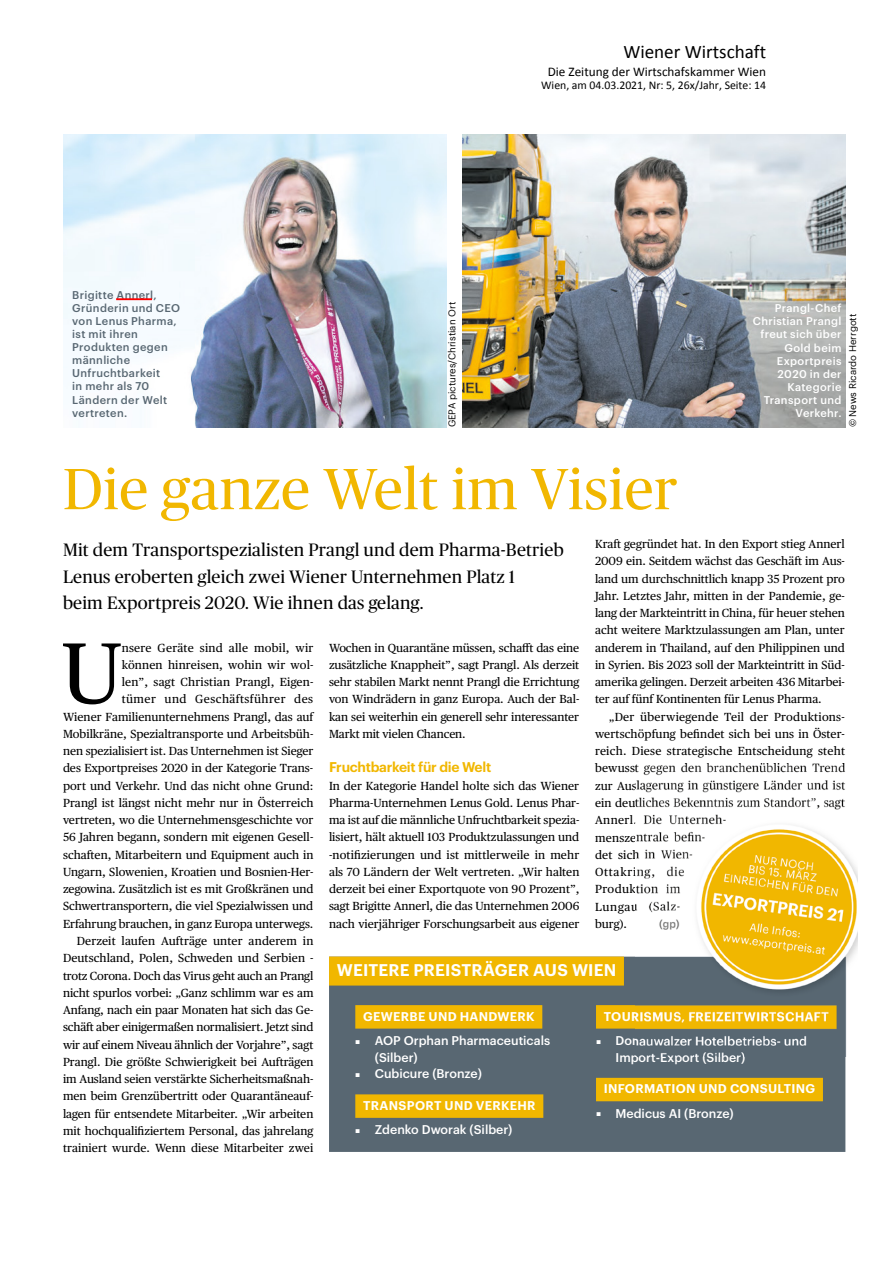
<style>
.page{position:relative;width:893px;height:1263px;background:#fff}
.page>*{position:absolute;margin:0;border:0;box-sizing:border-box;transform-origin:0 0}
.t1{font:86.4px "Publico Text";color:#000}
.t2{font:57.9px "Publico Headline";letter-spacing:.01em;color:#f1b700}
.t3{font:19.2px "Calibri";color:#000}
.t4{font:18px/26.2px "Publico Headline";letter-spacing:.01em;color:#000}
.t5{font:600 16.5px "Graphik";letter-spacing:.005em;color:#fff}
.t6{font:600 13.8px "Graphik";letter-spacing:-.02em;color:#f1b700}
.t7{font:13.2px "Calibri";color:#000}
.t8{font:500 12.45px/16.5px "Graphik";color:#fff}
.t9{font:600 12.45px "Graphik";letter-spacing:.025em;color:#fff}
.t10{font:11.7px/17.2px "Publico Text";color:#000;text-align:justify}
.t11{font:11.7px/17.2px "Publico Text";letter-spacing:.035em;color:#000}
.t12{font:11.7px "Calibri";color:#000}
.t13{font:500 11.1px/13px "Graphik";letter-spacing:.03em;color:#586772}
.t14{font:500 11.1px/13px "Graphik";letter-spacing:.03em;color:#fff;text-align:right}
.t15{font:9.6px "Graphik";color:#000}
.s1{font-family:"Publico Text";font-weight:400;font-size:5.55px}
</style>
<div class="page">
<img style="left:63px;top:134px;width:383px;height:293px">
<img style="left:462px;top:134px;width:383px;height:293px">
<div style="left:329px;top:957px;width:516px;height:195px;background:#586772"></div>
<div style="left:329px;top:956px;width:295px;height:29px;background:#f1b700"></div>
<div style="left:355px;top:1005px;width:187px;height:23px;background:#f1b700"></div>
<div style="left:355px;top:1094px;width:188px;height:24px;background:#f1b700"></div>
<div style="left:596px;top:1005px;width:240px;height:23px;background:#f1b700"></div>
<div style="left:596px;top:1078px;width:227px;height:23px;background:#f1b700"></div>
<img style="left:636px;top:764px;width:221px;height:293px">
<hr style="left:116px;top:298px;width:36px;height:2px;background:#f00">
<p class="t13" style="left:72px;top:287px;width:109px">Brigitte Annerl,<br>Gründerin und CEO von Lenus Pharma, ist mit ihren<br>Produkten gegen männliche<br>Unfruchtbarkeit<br>in mehr als 70<br>Ländern der Welt vertreten.</p>
<h3 class="t3" style="left:623px;top:38px;width:144px">Wiener Wirtschaft</h3>
<p class="t7" style="left:548px;top:62px;width:220px">Die Zeitung der Wirtschafskammer Wien</p>
<p class="t12" style="left:541px;top:77px;width:226px">Wien, am 04.03.2021, Nr: 5, 26x/Jahr, Seite: 14</p>
<p class="t15" style="left:445px;top:427px;width:127px;rotate:-90deg">GEPA pictures/Christian Ort</p>
<p class="t14" style="left:753px;top:301px;width:90px">Prangl-Chef<br>Christian Prangl freut sich über<br>Gold beim<br>Exportpreis<br>2020 in der<br>Kategorie<br>Transport und<br>Verkehr.</p>
<p class="t15" style="left:845px;top:427px;width:115px;rotate:-90deg">© News Ricardo Herrgott</p>
<h2 class="t2" style="left:63px;top:449px;width:616px">Die ganze Welt im Visier</h2>
<h3 class="t4" style="left:63px;top:536px;width:502px">Mit dem Transportspezialisten Prangl und dem Pharma-Betrieb<br>Lenus eroberten gleich zwei Wiener Unternehmen Platz 1<br>beim Exportpreis 2020. Wie ihnen das gelang.</h3>
<h1 class="t1" style="left:62px;top:608px;width:62px">U</h1>
<p class="t10" style="left:595px;top:535px;width:251px">Kraft gegründet hat. In den Export stieg Annerl 2009 ein. Seitdem wächst das Geschäft im Aus&shy;land um durchschnittlich knapp 35 Prozent pro Jahr. Letztes Jahr, mitten in der Pandemie, ge&shy;lang der Markteintritt in China, für heuer stehen acht weitere Marktzulassungen am Plan, unter anderem in Thailand, auf den Philippinen und in Syrien. Bis 2023 soll der Markteintritt in Süd&shy;amerika gelingen. Derzeit arbeiten 436 Mitarbei&shy;ter auf fünf Kontinenten für Lenus Pharma.</p>
<p class="t10" style="left:595px;top:707px;width:251px;text-indent:14px">„Der überwiegende Teil der Produktions&shy;wertschöpfung befindet sich bei uns in Öster&shy;reich. Diese strategische Entscheidung steht</p>
<p class="t10" style="left:329px;top:638px;width:252px">Wochen in Quarantäne müssen, schafft das eine zusätzliche Knappheit”, sagt Prangl. Als derzeit sehr stabilen Markt nennt Prangl die Errichtung von Windrädern in ganz Europa. Auch der Bal&shy;kan sei weiterhin ein generell sehr interessanter Markt mit vielen Chancen.</p>
<p class="t6" style="left:329px;top:757px;width:164px">Fruchtbarkeit für die Welt</p>
<p class="t10" style="left:329px;top:776px;width:252px">In der Kategorie Handel holte sich das Wiener Pharma-Unternehmen Lenus Gold. Lenus Phar&shy;ma ist auf die männliche Unfruchtbarkeit spezia&shy;lisiert, hält aktuell 103 Produktzulassungen und -notifizierungen und ist mittlerweile in mehr als 70 Ländern der Welt vertreten. „Wir halten derzeit bei einer Exportquote von 90 Prozent”, sagt Brigitte Annerl, die das Unternehmen 2006 nach vierjähriger Forschungsarbeit aus eigener</p>
<p class="t10" style="left:63px;top:638px;width:252px;text-align:right">nsere Geräte sind alle mobil, wir<br>können hinreisen, wohin wir wol-<br>len”, sagt Christian Prangl, Eigen-<br>tümer und Geschäftsführer des<br>Wiener Familienunternehmens Prangl, das auf Mobilkräne, Spezialtransporte und Arbeitsbüh&shy;nen spezialisiert ist. Das Unternehmen ist Sieger des Exportpreises 2020 in der Kategorie Trans&shy;port und Verkehr. Und das nicht ohne Grund:<br>Prangl ist längst nicht mehr nur in Österreich vertreten, wo die Unternehmensgeschichte vor 56 Jahren begann, sondern mit eigenen Gesell&shy;schaften, Mitarbeitern und Equipment auch in Ungarn, Slowenien, Kroatien und Bosnien-Her&shy;zegowina. Zusätzlich ist es mit Großkränen und Schwertransportern, die viel Spezialwissen und Erfahrung brauchen, in ganz Europa unterwegs.<br>Derzeit laufen Aufträge unter anderem in Deutschland, Polen, Schweden und Serbien - trotz Corona. Doch das Virus geht auch an Prangl nicht spurlos vorbei: „Ganz schlimm war es am Anfang, nach ein paar Monaten hat sich das Ge&shy;schäft aber einigermaßen normalisiert. Jetzt sind wir auf einem Niveau ähnlich der Vorjahre”, sagt Prangl. Die größte Schwierigkeit bei Aufträgen im Ausland seien verstärkte Sicherheitsmaßnah&shy;men beim Grenzübertritt oder Quarantäneauf&shy;lagen für entsendete Mitarbeiter. „Wir arbeiten mit hochqualifiziertem Personal, das jahrelang trainiert wurde. Wenn diese Mitarbeiter zwei</p>
<p class="t11" style="left:595px;top:845px;width:99px">det sich in Wien-<br>Ottakring, die<br>Produktion im<br>Lungau (Salz&shy;burg).</p>
<h3 class="t5" style="left:337px;top:957px;width:281px">WEITERE PREISTRÄGER AUS WIEN</h3>
<p class="t9" style="left:363px;top:1007px;width:173px">GEWERBE UND HANDWERK</p>
<p class="t8" style="left:375px;top:1031px;width:177px;text-indent:-20px"><span class="s1">■</span> AOP Orphan Pharmaceuticals (Silber)</p>
<p class="t8" style="left:355px;top:1064px;width:128px"><span class="s1">■</span> Cubicure (Bronze)</p>
<p class="t9" style="left:363px;top:1096px;width:174px">TRANSPORT UND VERKEHR</p>
<p class="t8" style="left:355px;top:1120px;width:159px"><span class="s1">■</span> Zdenko Dworak (Silber)</p>
<p class="t8" style="left:616px;top:1048px;width:131px">Import-Export (Silber)</p>
<p class="t9" style="left:604px;top:1079px;width:213px">INFORMATION UND CONSULTING</p>
<p class="t8" style="left:596px;top:1104px;width:139px"><span class="s1">■</span> Medicus AI (Bronze)</p>
</div>
